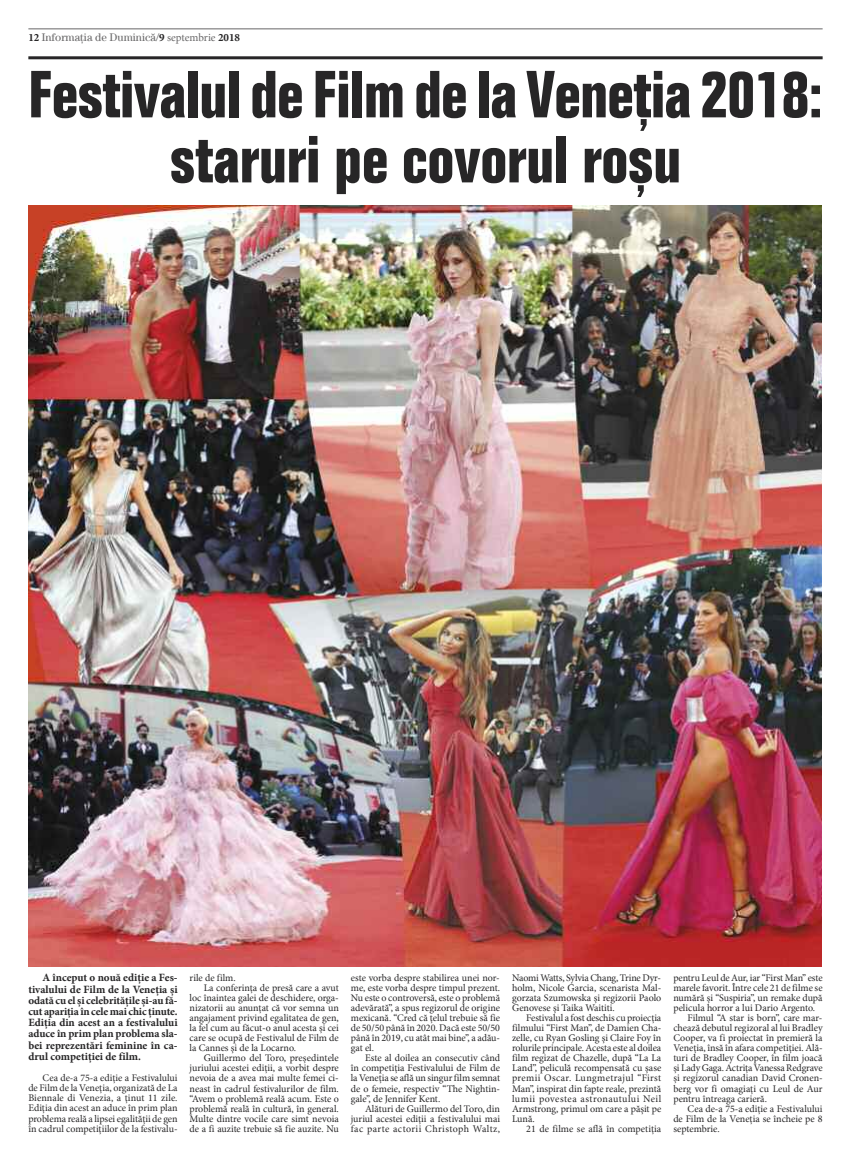
<style>
.page{position:relative;width:851px;height:1163px;background:#fff}
.page>*{position:absolute;margin:0;border:0;box-sizing:border-box;transform-origin:0 0}
.t1{font:condensed 65px/65px "IZ BC Folio";letter-spacing:-.01em;color:#272627;text-align:center}
.t2{font:11px/11.2px "IZ Minion Pro Bold";color:#272627;text-align:justify}
.t3{font:11px "IZ Century Std Book";color:#686768}
.t4{font:10px/10.1px "IZ Minion Pro Regular";color:#272627;text-align:justify}
.s1{font-family:"IZ Minion Pro Bold";color:#272627}
.s2{font-family:"IZ Minion Pro Regular"}
</style>
<div class="page">
<hr style="left:28px;top:28px;width:794px;height:1px;background:#686768">
<hr style="left:28px;top:56px;width:794px;height:3px;background:#272627">
<img style="left:28px;top:206px;width:793px;height:760px">
<p class="t3" style="left:28px;top:34px;width:213px"><span class="s1">12</span> Informa\ia de Duminic[/<span class="s1">9</span> <span class="s2">septembrie</span> <span class="s1">2018</span></p>
<h1 class="t1" style="left:28px;top:67px;width:795px">Festivalul de Filmde la Vene\ia 2018&lt; staruri pe covorul ro;u</h1>
<p class="t2" style="left:28px;top:973px;width:151px;text-indent:14px">A început o nouă ediție a Fes&shy;tivalului de Film de la Veneția și odată cu elși celebritățile și-au fă&shy;cut apariția încelemai chic ținute.<br>Ediția din acest an a festivalului aduce în prim plan problema sla&shy;bei reprezentări feminine în ca&shy;drul competiției de film.</p>
<p class="t4" style="left:28px;top:1073px;width:151px;text-indent:14px">Cea de-a 75-a ediție a Festivalului de Film de la Veneția, organizată de La Biennale di Venezia, a ținut 11 zile.<br>Ediția din acest an aduce în prim plan problema reală a lipsei egalității de gen în cadrul competițiilor de la festivalu-</p>
<p class="t4" style="left:189px;top:973px;width:48px">rile de film.</p>
<p class="t4" style="left:204px;top:983px;width:136px">La conferinţa de presă care a avut</p>
<p class="t4" style="left:189px;top:993px;width:151px">loc înaintea galei de deschidere, orga-</p>
<p class="t4" style="left:189px;top:1003px;width:151px">nizatorii au anunţat că vor semna un</p>
<p class="t4" style="left:189px;top:1013px;width:151px">angajament privind egalitatea de gen,</p>
<p class="t4" style="left:189px;top:1023px;width:151px">la fel cum au făcut-o anul acesta și cei</p>
<p class="t4" style="left:189px;top:1033px;width:151px">care se ocupă de Festivalul de Film de</p>
<p class="t4" style="left:189px;top:1043px;width:108px">la Cannes şi de la Locarno.</p>
<p class="t4" style="left:204px;top:1053px;width:136px">Guillermo del Toro, președintele</p>
<p class="t4" style="left:189px;top:1063px;width:151px">juriului acestei ediții, a vorbit despre</p>
<p class="t4" style="left:189px;top:1073px;width:151px">nevoia de a avea mai multe femei ci-</p>
<p class="t4" style="left:189px;top:1083px;width:151px">neast în cadrul festivalurilor de film.</p>
<p class="t4" style="left:189px;top:1094px;width:151px">“Avem o problemă reală acum. Este o</p>
<p class="t4" style="left:189px;top:1104px;width:151px">problemă reală în cultură, în general.</p>
<p class="t4" style="left:189px;top:1114px;width:151px">Multe dintre vocile care simt nevoia</p>
<p class="t4" style="left:189px;top:1124px;width:151px">de a fi auzite trebuie să fie auzite. Nu</p>
<p class="t4" style="left:351px;top:973px;width:151px">este vorba despre stabilirea unei nor&shy;me, este vorba despre timpul prezent.<br>Nu este o controversă, este o problemă adevărată”, a spus regizorul de origine mexicană. “Cred că ţelul trebuie să fie de 50/50 până în 2020. Dacă este 50/50 până în 2019, cu atât mai bine”, a adău&shy;gat el.</p>
<p class="t4" style="left:351px;top:1053px;width:151px;text-indent:14px">Este al doilea an consecutiv când în competiţia Festivalului de Film de la Veneţia se află un singur film semnat de o femeie, respectiv “The Nightin&shy;gale”, de Jennifer Kent.</p>
<p class="t4" style="left:351px;top:1104px;width:151px;text-indent:14px">Alături de Guillermo del Toro, din juriul acestei ediții a festivalului mai fac parte actorii Christoph Waltz,</p>
<p class="t4" style="left:512px;top:973px;width:151px">Naomi Watts, Sylvia Chang, Trine Dyr&shy;holm, Nicole Garcia, scenarista Mal&shy;gorzata Szumowska și regizorii Paolo Genovese şi Taika Waititi.</p>
<p class="t4" style="left:512px;top:1013px;width:151px;text-indent:14px">Festivalul a fost deschis cu proiecția filmului “First Man”, de Damien Cha&shy;zelle, cu Ryan Gosling şi Claire Foy în rolurile principale. Acesta este al doilea film regizat de Chazelle, după “La La Land”, peliculă recompensată cu şase premii Oscar. Lungmetrajul “First Man”, inspirat din fapte reale, prezintă lumii povestea astronautului Neil Armstrong, primul om care a păşit pe Lună.</p>
<p class="t4" style="left:526px;top:1124px;width:136px">21 de filme se află în competiția</p>
<p class="t4" style="left:673px;top:973px;width:151px">pentru Leul de Aur, iar “First Man” este</p>
<p class="t4" style="left:673px;top:983px;width:151px">marele favorit. Între cele 21 de filme se</p>
<p class="t4" style="left:673px;top:993px;width:151px">numără și “Suspiria”, un remake după</p>
<p class="t4" style="left:673px;top:1003px;width:143px">pelicula horror a lui Dario Argento.</p>
<p class="t4" style="left:687px;top:1013px;width:136px">Filmul “A star is born”, care mar-</p>
<p class="t4" style="left:673px;top:1023px;width:151px">chează debutul regizoral al lui Bradley</p>
<p class="t4" style="left:673px;top:1033px;width:151px">Cooper, va fi proiectat în premieră la</p>
<p class="t4" style="left:673px;top:1043px;width:151px">Veneţia, însă în afara competiţiei. Ală-</p>
<p class="t4" style="left:673px;top:1053px;width:151px">turi de Bradley Cooper, în film joacă</p>
<p class="t4" style="left:673px;top:1063px;width:151px">și Lady Gaga. Actrița Vanessa Redgrave</p>
<p class="t4" style="left:673px;top:1073px;width:151px">și regizorul canadian David Cronen-</p>
<p class="t4" style="left:673px;top:1083px;width:151px">berg vor fi omagiați cu Leul de Aur</p>
<p class="t4" style="left:673px;top:1094px;width:95px">pentru întreaga carieră.</p>
<p class="t4" style="left:687px;top:1104px;width:136px">Cea de-a 75-a ediție a Festivalului</p>
<p class="t4" style="left:673px;top:1114px;width:151px">de Film de la Veneția se încheie pe 8</p>
<p class="t4" style="left:673px;top:1124px;width:48px">septembrie.</p>
</div>
